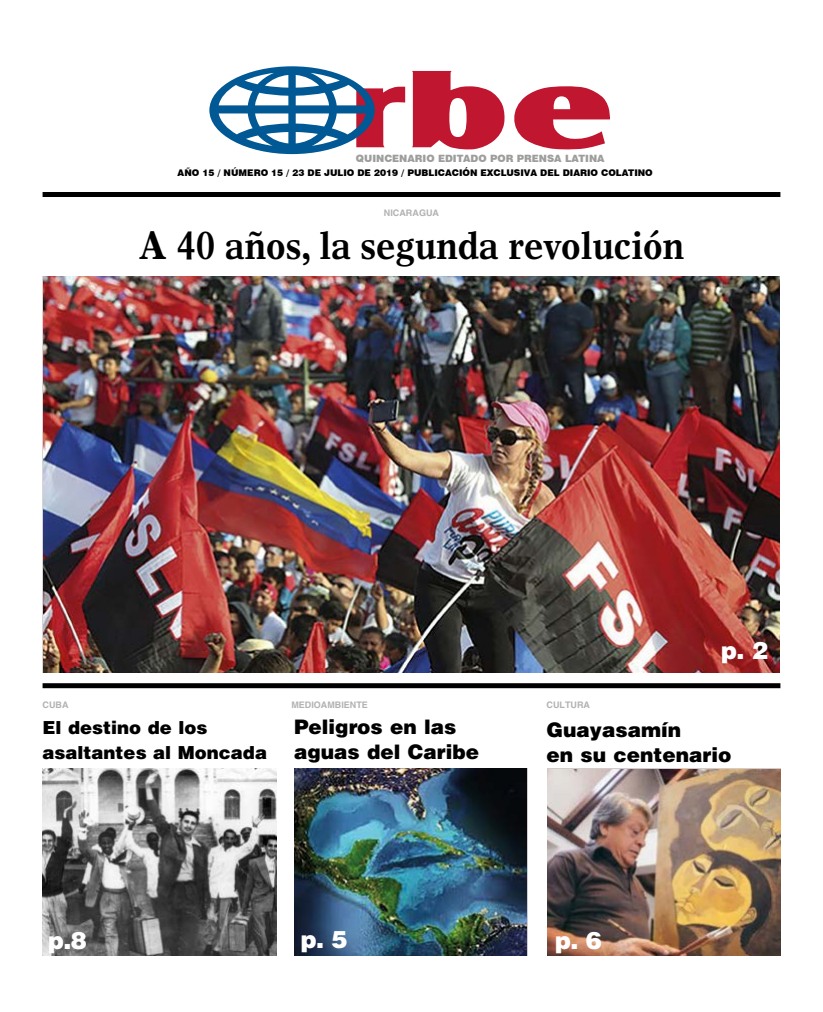
<style>
.page{position:relative;width:823px;height:1012px;background:#fff}
.page>*{position:absolute;margin:0;border:0;box-sizing:border-box;transform-origin:0 0}
.t1{font:700 39px "Times Europa LT Std";color:#000;scale:.9 1}
.t2{font:900 24px "Helvetica LT Std";color:#fff}
.t3{font:900 20px/25px "Helvetica LT Std";color:#000}
.t4{font:900 18px/25px "Helvetica LT Std";color:#000}
.t5{font:900 10.1px "Swiss 721 BT";color:#9d9d9c}
.t6{font:900 9.2px "Swiss 721 BT";color:#000}
.t7{font:700 9px "Helvetica LT Std";color:#b3b2b2}
</style>
<div class="page">
<div style="left:43px;top:192px;width:737px;height:5px;background:#000"></div>
<div style="left:43px;top:683px;width:737px;height:5px;background:#000"></div>
<img style="left:43px;top:768px;width:233px;height:187px">
<img style="left:547px;top:770px;width:233px;height:185px">
<img style="left:294px;top:768px;width:231px;height:187px">
<img style="left:43px;top:276px;width:736px;height:396px">
<svg style="left:209px;top:66px;width:401px;height:88px"></svg>
<p class="t5" style="left:355px;top:152px;width:250px">QUINCENARIO EDITADO POR PRENSA LATINA</p>
<p class="t6" style="left:177px;top:167px;width:476px">AÑO 15 / NÚMERO 15 / 23 DE JULIO DE 2019 / PUBLICACIÓN EXCLUSIVA DEL DIARIO COLATINO</p>
<p class="t7" style="left:384px;top:207px;width:56px">NICARAGUA</p>
<h1 class="t1" style="left:139px;top:222px;width:606px">A 40 años, la segunda revolución</h1>
<p class="t7" style="left:43px;top:699px;width:27px">CUBA</p>
<p class="t7" style="left:291px;top:699px;width:78px">MEDIOAMBIENTE</p>
<p class="t7" style="left:546px;top:699px;width:45px">CULTURA</p>
<h2 class="t2" style="left:720px;top:635px;width:48px">p. 2</h2>
<h3 class="t3" style="left:294px;top:714px;width:186px">Peligros en las aguas del Caribe</h3>
<h3 class="t4" style="left:43px;top:715px;width:226px">El destino de los asaltantes al Moncada</h3>
<h3 class="t3" style="left:546px;top:717px;width:186px">Guayasamín<br>en su centenario</h3>
<h2 class="t2" style="left:48px;top:924px;width:40px">p.8</h2>
<h2 class="t2" style="left:300px;top:924px;width:48px">p. 5</h2>
<h2 class="t2" style="left:555px;top:924px;width:48px">p. 6</h2>
</div>
